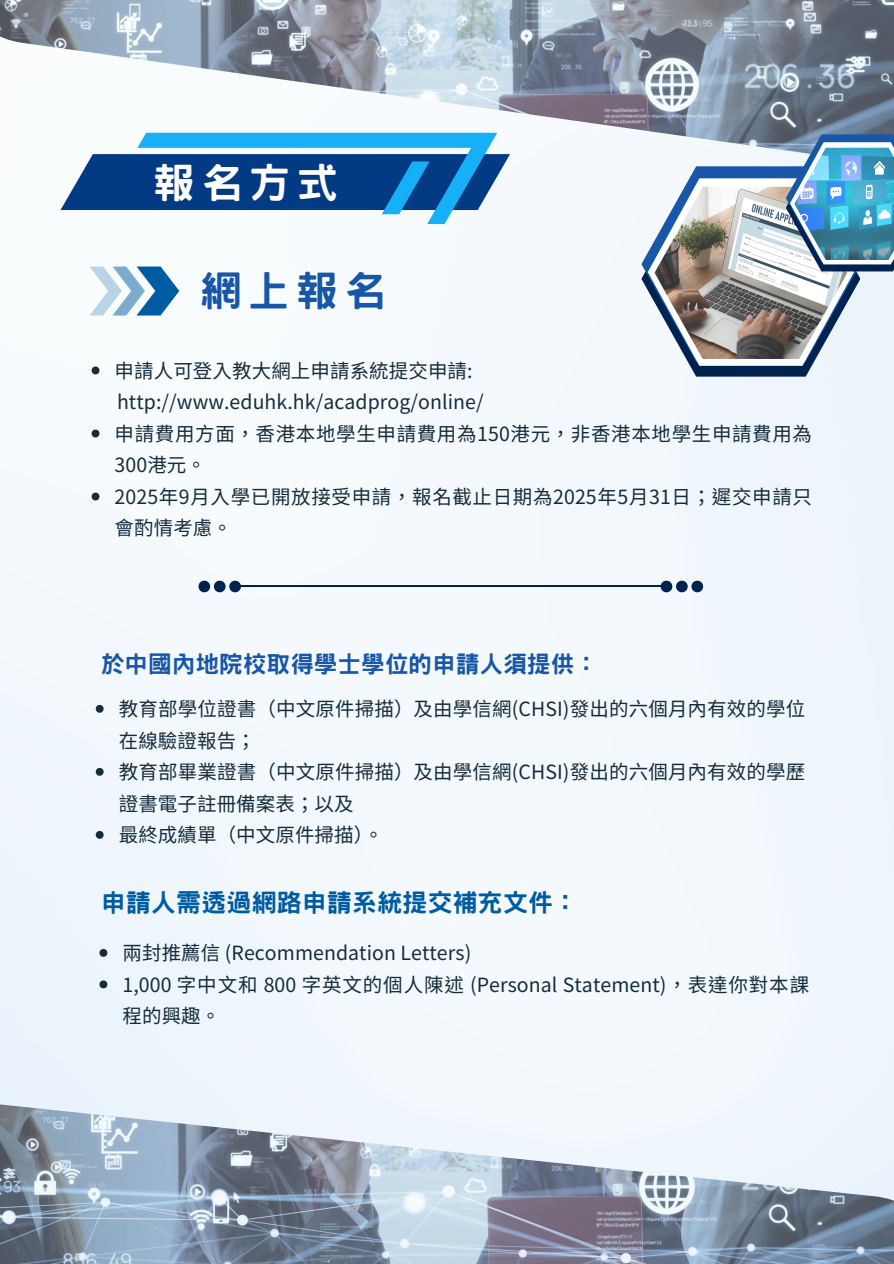
<style>
.page{position:relative;width:894px;height:1264px;background:#fff}
.page>*{position:absolute;margin:0;border:0;box-sizing:border-box;transform-origin:0 0}
.t1{font:800 41.85px "Han Wang Hei";color:#1856a8}
.t2{font:800 41.55px "Han Wang Hei";color:#fff}
.t3{font:800 25.05px "Han Wang Hei";color:#005ca2}
.t4{font:800 23.7px "Han Wang Hei";color:#1856a8}
.t5{font:19.5px/31.5px "Source Han Sans SC";letter-spacing:.005em;color:#152c3c}
.t6{font:19.5px/31.5px "Source Han Sans SC";letter-spacing:.035em;color:#152c3c}
.t7{font:19.5px/31.5px "Source Han Sans SC";letter-spacing:.03em;color:#152c3c}
</style>
<div class="page">
<div style="left:0;top:169px;width:893px;height:934px;background:#f3f8fc"></div>
<svg style="left:61px;top:163px;width:448px;height:61px"></svg>
<img style="left:0;top:1103px;width:893px;height:160px">
<img style="left:0;top:0;width:893px;height:163px">
<svg style="left:198px;top:580px;width:43px;height:12px"></svg>
<svg style="left:660px;top:580px;width:43px;height:12px"></svg>
<hr style="left:433px;top:585px;width:231px;height:2px;background:#00224f">
<hr style="left:237px;top:585px;width:231px;height:2px;background:#00224f">
<svg style="left:89px;top:266px;width:90px;height:49px"></svg>
<svg style="left:92px;top:366px;width:7px;height:8px"></svg>
<svg style="left:92px;top:429px;width:7px;height:8px"></svg>
<svg style="left:92px;top:492px;width:7px;height:8px"></svg>
<svg style="left:96px;top:705px;width:8px;height:7px"></svg>
<svg style="left:96px;top:768px;width:8px;height:7px"></svg>
<svg style="left:96px;top:831px;width:8px;height:7px"></svg>
<svg style="left:99px;top:948px;width:8px;height:8px"></svg>
<svg style="left:99px;top:980px;width:8px;height:8px"></svg>
<svg style="left:641px;top:134px;width:252px;height:242px"></svg>
<img style="left:794px;top:148px;width:99px;height:112px">
<p class="t2" style="left:153px;top:162px;width:186px">報名方式</p>
<p class="t1" style="left:200px;top:269px;width:187px">網上報名</p>
<p class="t5" style="left:115px;top:353px;width:359px">申請人可登入教大網上申請系統提交申請:</p>
<p class="t5" style="left:117px;top:385px;width:368px">http://www.eduhk.hk/acadprog/online/</p>
<h1 class="t7" style="left:115px;top:416px;width:698px">申請費用方面， 香港本地學生申請費用為150港元， 非香港本地學生申請費用為<br>300港元。</h1>
<p class="t6" style="left:115px;top:479px;width:698px">2025年9月入學已開放接受申請， 報名截止日期為2025年5月 31日； 遲交申請只會酌情考慮。</p>
<p class="t4" style="left:101px;top:652px;width:498px">於中國內地院校取得學士學位的申請人須提供：</p>
<p class="t5" style="left:119px;top:692px;width:688px">教育部學位證書（中文原件掃描）及由學信網(CHSI)發出的六個月內有效的學位在線驗證報告；</p>
<h1 class="t5" style="left:119px;top:755px;width:686px">教育部畢業證書（中文原件掃描）及由學信網(CHSI)發出的六個月內有效的學歷證書電子註冊備案表； 以及</h1>
<p class="t5" style="left:119px;top:818px;width:256px">最終成績單（中文原件掃描）。</p>
<p class="t3" style="left:101px;top:889px;width:478px">申請人需透過網路申請系統提交補充文件：</p>
<p class="t5" style="left:122px;top:935px;width:350px">兩封推薦信 (Recommendation Letters)</p>
<p class="t5" style="left:122px;top:967px;width:688px">1,000 字中文和 800 字英文的個人陳述 (Personal Statement)， 表達你對本課程的興趣。</p>
</div>
